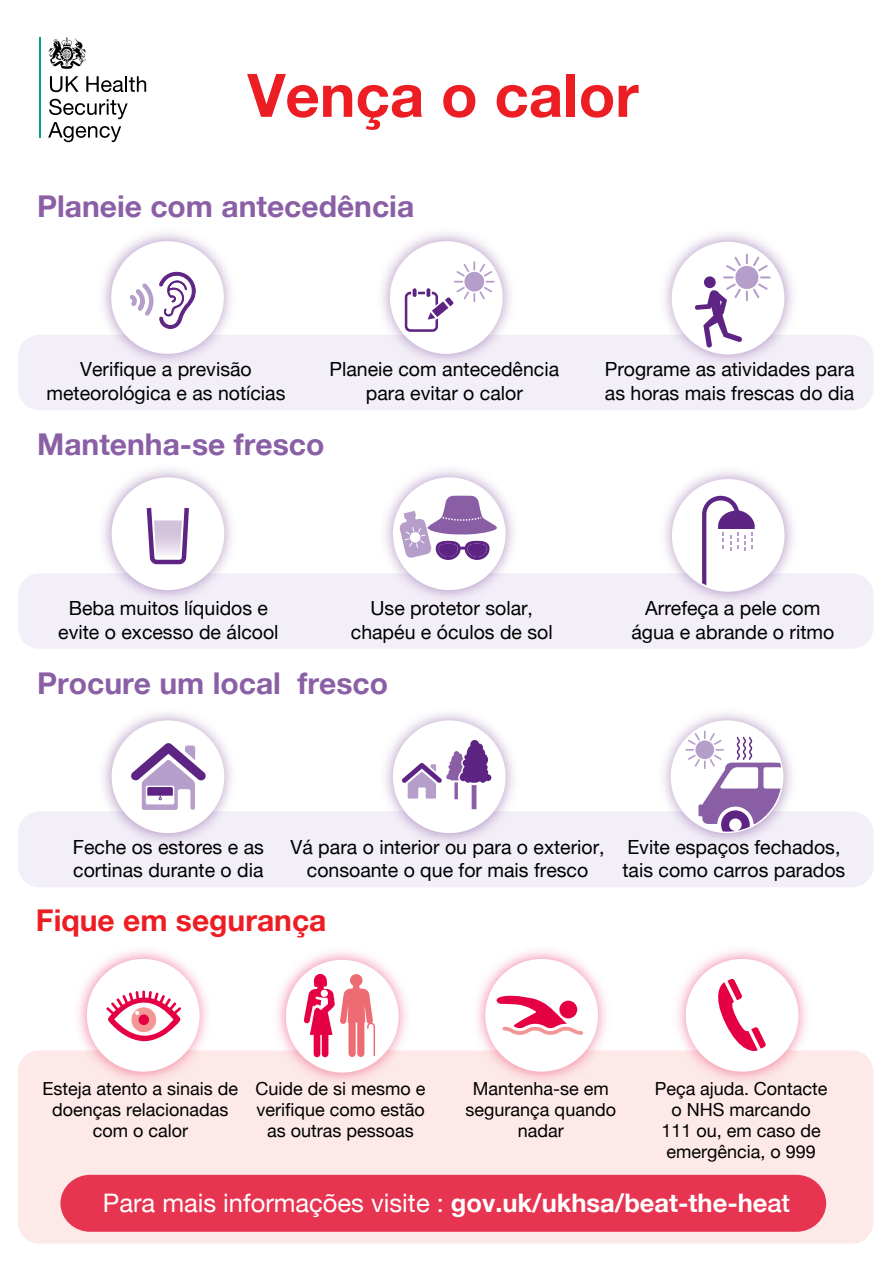
<style>
.page{position:relative;width:893px;height:1263px;background:#fff}
.page>*{position:absolute;margin:0;border:0;box-sizing:border-box;transform-origin:0 0}
.t1{font:700 60px "Helvetica Neue LT Std";color:#ed1d24}
.t2{font:700 30px "Helvetica Neue LT Std";color:#8a5fa6}
.t3{font:700 30px "Helvetica Neue LT Std";color:#ed1d24}
.t4{font:25.5px "Helvetica Neue LT Std";color:#fff}
.t5{font:19.5px/23.4px "Helvetica Neue LT Std";color:#000;text-align:center}
.t6{font:18px/21px "Helvetica Neue LT Std";color:#000;text-align:center}
.s1{font-weight:700}
.s2{font-weight:500}
</style>
<div class="page">
<div style="left:18px;top:811px;width:855px;height:76px;background:#f3eff8;border-radius:21px"></div>
<div style="left:18px;top:573px;width:855px;height:76px;background:#f3eff8;border-radius:21px"></div>
<div style="left:18px;top:335px;width:855px;height:75px;background:#f3eff8;border-radius:21px"></div>
<div style="left:18px;top:1050px;width:855px;height:193px;background:#fde9e8;border-radius:21px"></div>
<img style="left:78px;top:950px;width:729px;height:131px">
<div style="left:286px;top:960px;width:113px;height:112px;background:#fff;border-radius:50%"></div>
<div style="left:686px;top:959px;width:112px;height:113px;background:#fff;border-radius:50%"></div>
<div style="left:87px;top:959px;width:113px;height:113px;background:#fff;border-radius:50%"></div>
<div style="left:485px;top:959px;width:113px;height:113px;background:#fff;border-radius:50%"></div>
<img style="left:102px;top:232px;width:691px;height:610px">
<div style="left:390px;top:241px;width:113px;height:113px;background:#fff;border-radius:50%"></div>
<div style="left:111px;top:241px;width:113px;height:113px;background:#fff;border-radius:50%"></div>
<div style="left:672px;top:242px;width:112px;height:112px;background:#fff;border-radius:50%"></div>
<div style="left:393px;top:477px;width:113px;height:113px;background:#fff;border-radius:50%"></div>
<div style="left:112px;top:477px;width:112px;height:113px;background:#fff;border-radius:50%"></div>
<div style="left:393px;top:720px;width:113px;height:113px;background:#fff;border-radius:50%"></div>
<div style="left:112px;top:720px;width:112px;height:113px;background:#fff;border-radius:50%"></div>
<div style="left:672px;top:479px;width:113px;height:113px;background:#fff;border-radius:50%"></div>
<div style="left:671px;top:720px;width:112px;height:113px;background:#fff;border-radius:50%"></div>
<div style="left:60px;top:1175px;width:766px;height:57px;background:#e73451"></div>
<hr style="left:39px;top:37px;width:2px;height:101px;background:#00a188">
<svg style="left:48px;top:37px;width:39px;height:32px"></svg>
<svg style="left:50px;top:76px;width:29px;height:16px"></svg>
<svg style="left:86px;top:76px;width:60px;height:16px"></svg>
<svg style="left:48px;top:99px;width:80px;height:43px"></svg>
<svg style="left:147px;top:508px;width:42px;height:56px"></svg>
<svg style="left:695px;top:254px;width:76px;height:93px"></svg>
<svg style="left:130px;top:283px;width:23px;height:33px"></svg>
<svg style="left:405px;top:261px;width:90px;height:71px"></svg>
<svg style="left:131px;top:743px;width:75px;height:67px"></svg>
<svg style="left:718px;top:979px;width:48px;height:72px"></svg>
<svg style="left:304px;top:974px;width:71px;height:83px"></svg>
<svg style="left:702px;top:496px;width:91px;height:89px"></svg>
<svg style="left:402px;top:740px;width:89px;height:69px"></svg>
<svg style="left:399px;top:496px;width:98px;height:64px"></svg>
<svg style="left:159px;top:271px;width:37px;height:58px"></svg>
<svg style="left:106px;top:990px;width:75px;height:52px"></svg>
<svg style="left:496px;top:995px;width:87px;height:40px"></svg>
<svg style="left:685px;top:730px;width:96px;height:102px"></svg>
<h1 class="t1" style="left:248px;top:58px;width:393px">Vença o calor</h1>
<h2 class="t2" style="left:37px;top:188px;width:379px">Planeie com antecedência</h2>
<p class="t5" style="left:46px;top:358px;width:241px">Verifique a previsão meteorológica e as notícias</p>
<p class="t5" style="left:329px;top:358px;width:231px">Planeie com antecedência para evitar o calor</p>
<h2 class="t2" style="left:37px;top:426px;width:289px">Mantenha-se fresco</h2>
<p class="t5" style="left:605px;top:358px;width:251px;text-align:left">Programe as atividades para as horas mais frescas do dia</p>
<p class="t5" style="left:58px;top:596px;width:222px">Beba muitos líquidos e evite o excesso de álcool</p>
<h2 class="t2" style="left:37px;top:665px;width:245px">Procure um local</h2>
<p class="t5" style="left:351px;top:596px;width:203px">Use protetor solar, chapéu e óculos de sol</p>
<h2 class="t2" style="left:298px;top:665px;width:92px">fresco</h2>
<p class="t5" style="left:631px;top:596px;width:204px">Arrefeça a pele com água e abrande o ritmo</p>
<p class="t5" style="left:73px;top:835px;width:193px;text-align:left">Feche os estores e as cortinas durante o dia</p>
<p class="t5" style="left:290px;top:835px;width:316px">Vá para o interior ou para o exterior, consoante o que for mais fresco</p>
<h2 class="t3" style="left:36px;top:901px;width:292px">Fique em segurança</h2>
<p class="t5" style="left:622px;top:835px;width:224px;text-align:left">Evite espaços fechados, tais como carros parados</p>
<p class="t6" style="left:42px;top:1078px;width:197px">Esteja atento a sinais de doenças relacionadas com o calor</p>
<p class="t6" style="left:256px;top:1078px;width:172px">Cuide de si mesmo e verifique como estão as outras pessoas</p>
<p class="t6" style="left:466px;top:1078px;width:152px">Mantenha-se em segurança quando nadar</p>
<p class="t6" style="left:655px;top:1078px;width:174px">Peça ajuda. Contacte o NHS marcando<br>111 ou, em caso de emergência o, 999</p>
<h3 class="t4" style="left:103px;top:1187px;width:689px">Para mais informações visite : <span class="s1">gov.uk/ukhsa/beat-the-he</span><span class="s2">at</span></h3>
</div>
